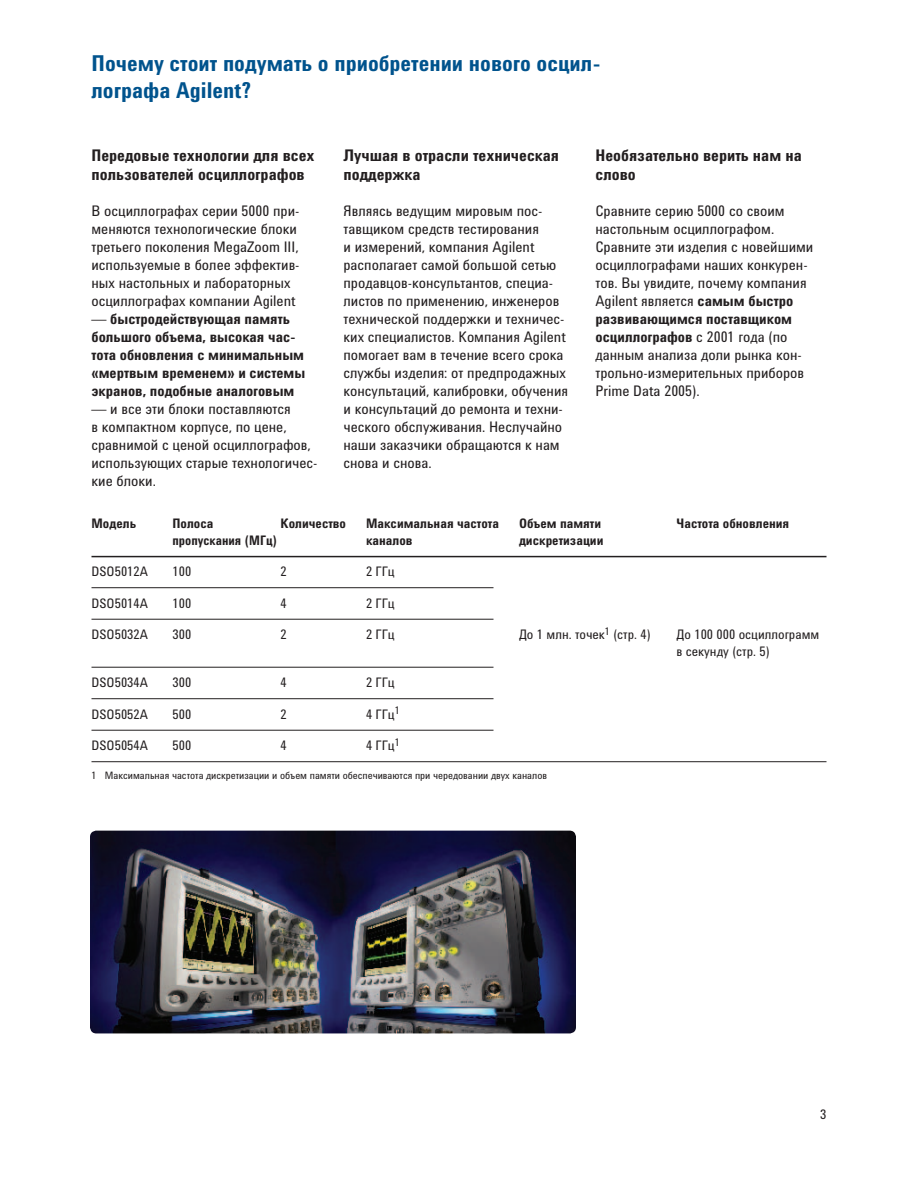
<style>
.page{position:relative;width:918px;height:1188px;background:#fff}
.page>*{position:absolute;margin:0;border:0;box-sizing:border-box;transform-origin:0 0}
.t1{font:700 22.5px/27px "Agilent Condensed CFF";color:#00538d}
.t2{font:700 16.5px/19.5px "Agilent Condensed CFF";color:#231f20}
.t3{font:15px/18px "Agilent Condensed CFF";color:#231f20}
.t4{font:700 15px/18px "Agilent Condensed CFF";color:#231f20}
.t5{font:13.5px/16.5px "Agilent Condensed CFF";color:#231f20}
.t6{font:700 13.5px "Agilent Condensed CFF";color:#231f20}
.t7{font:700 13.5px "Agilent Condensed CFF";color:#231f20;scale:.95 1}
.t8{font:10.5px "Agilent Condensed CFF";color:#231f20}
.s1{font-weight:400}
.s2{font-weight:700}
</style>
<div class="page">
<hr style="left:92px;top:556px;width:734px;height:1px;background:#231f20">
<hr style="left:92px;top:587px;width:402px;height:1px;background:#231f20">
<hr style="left:92px;top:619px;width:402px;height:1px;background:#231f20">
<hr style="left:92px;top:667px;width:402px;height:1px;background:#231f20">
<hr style="left:92px;top:698px;width:402px;height:1px;background:#231f20">
<hr style="left:92px;top:730px;width:402px;height:1px;background:#231f20">
<hr style="left:92px;top:761px;width:734px;height:1px;background:#231f20">
<img style="left:90px;top:831px;width:486px;height:202px;border-radius:6px">
<h1 class="t1" style="left:92px;top:53px;width:511px">Почему стоит подумать о приобретении нового осцил&shy;лографа Agilent?</h1>
<p class="t2" style="left:92px;top:147px;width:224px">Передовые технологии для всех пользователей осциллографов</p>
<p class="t3" style="left:92px;top:204px;width:210px">В осциллографах серии 5000 при&shy;меняются технологические блоки третьего поколения MegaZoom III, используемые в более эффектив&shy;ных настольных и лабораторных осциллографах компании Agilent</p>
<p class="t4" style="left:92px;top:312px;width:215px"><span class="s1">—</span> быстродействующая память большого объема, высокая час&shy;тота обновления с минимальным «мертвым временем» и системы экранов, подобные аналоговым</p>
<p class="t3" style="left:92px;top:402px;width:228px">— и все эти блоки поставляются<br>в компактном корпусе, по цене, сравнимой с ценой осциллографов, использующих старые технологичес&shy;кие блоки.</p>
<p class="t2" style="left:344px;top:147px;width:217px">Лучшая в отрасли техническая поддержка</p>
<p class="t3" style="left:344px;top:204px;width:226px">Являясь ведущим мировым пос&shy;тавщиком средств тестирования<br>и измерений, компания Agilent располагает самой большой сетью продавцов-консультантов, специа&shy;листов по применению, инженеров технической поддержки и техничес&shy;ких специалистов. Компания Agilent помогает вам в течение всего срока службы изделия: от предпродажных консультаций, калибровки, обучения и консультаций до ремонта и техни&shy;ческого обслуживания. Неслучайно наши заказчики обращаются к нам снова и снова.</p>
<p class="t2" style="left:596px;top:147px;width:208px">Необязательно верить нам на слово</p>
<p class="t3" style="left:596px;top:204px;width:219px">Сравните серию 5000 со своим настольным осциллографом.<br>Сравните эти изделия с новейшими осциллографами наших конкурен&shy;тов. Вы увидите, почему компания<br>Agilent является <span class="s2">самым быстро развивающимся поставщиком осциллографов</span> с 2001 года (по данным анализа доли рынка кон&shy;трольно-измерительных приборов<br>Prime Data 2005).</p>
<p class="t6" style="left:92px;top:518px;width:46px">Модель</p>
<p class="t6" style="left:173px;top:518px;width:42px">Полоса</p>
<p class="t6" style="left:281px;top:518px;width:67px">Количество</p>
<p class="t6" style="left:366px;top:518px;width:135px">Максимальная частота</p>
<p class="t6" style="left:519px;top:518px;width:84px">Объем памяти</p>
<p class="t6" style="left:677px;top:518px;width:114px">Частота обновления</p>
<p class="t7" style="left:172px;top:535px;width:112px">пропускания (МГц)</p>
<p class="t6" style="left:366px;top:535px;width:48px">каналов</p>
<p class="t6" style="left:519px;top:535px;width:86px">дискретизации</p>
<p class="t5" style="left:91px;top:565px;width:58px">DSO5012A</p>
<p class="t5" style="left:173px;top:565px;width:20px">100</p>
<p class="t5" style="left:281px;top:565px;width:8px">2</p>
<p class="t5" style="left:366px;top:565px;width:30px">2 ГГц</p>
<p class="t5" style="left:91px;top:596px;width:58px">DSO5014A</p>
<p class="t5" style="left:173px;top:596px;width:20px">100</p>
<p class="t5" style="left:281px;top:596px;width:8px">4</p>
<p class="t5" style="left:366px;top:596px;width:30px">2 ГГц</p>
<p class="t5" style="left:91px;top:628px;width:58px">DSO5032A</p>
<p class="t5" style="left:173px;top:628px;width:20px">300</p>
<p class="t5" style="left:281px;top:628px;width:8px">2</p>
<p class="t5" style="left:366px;top:628px;width:30px">2 ГГц</p>
<p class="t5" style="left:519px;top:628px;width:133px">До 1 млн. точек<sup>1</sup> (стр. 4)</p>
<p class="t5" style="left:676px;top:628px;width:144px">До 100 000 осциллограмм в секунду (стр. 5)</p>
<p class="t5" style="left:91px;top:676px;width:58px">DSO5034A</p>
<p class="t5" style="left:173px;top:676px;width:20px">300</p>
<p class="t5" style="left:281px;top:676px;width:8px">4</p>
<p class="t5" style="left:366px;top:676px;width:30px">2 ГГц</p>
<p class="t5" style="left:91px;top:707px;width:58px">DSO5052A</p>
<p class="t5" style="left:173px;top:707px;width:20px">500</p>
<p class="t5" style="left:281px;top:707px;width:8px">2</p>
<p class="t5" style="left:366px;top:707px;width:35px">4 ГГц<sup>1</sup></p>
<p class="t5" style="left:92px;top:739px;width:58px">DSO5054A</p>
<p class="t5" style="left:173px;top:739px;width:20px">500</p>
<p class="t5" style="left:281px;top:739px;width:8px">4</p>
<p class="t5" style="left:366px;top:739px;width:35px">4 ГГц<sup>1</sup></p>
<p class="t8" style="left:92px;top:771px;width:457px">1 Максимальная частота дискретизации и объем памяти обеспечиваются при чередовании двух каналов</p>
<p class="t5" style="left:820px;top:1108px;width:8px">3</p>
</div>
